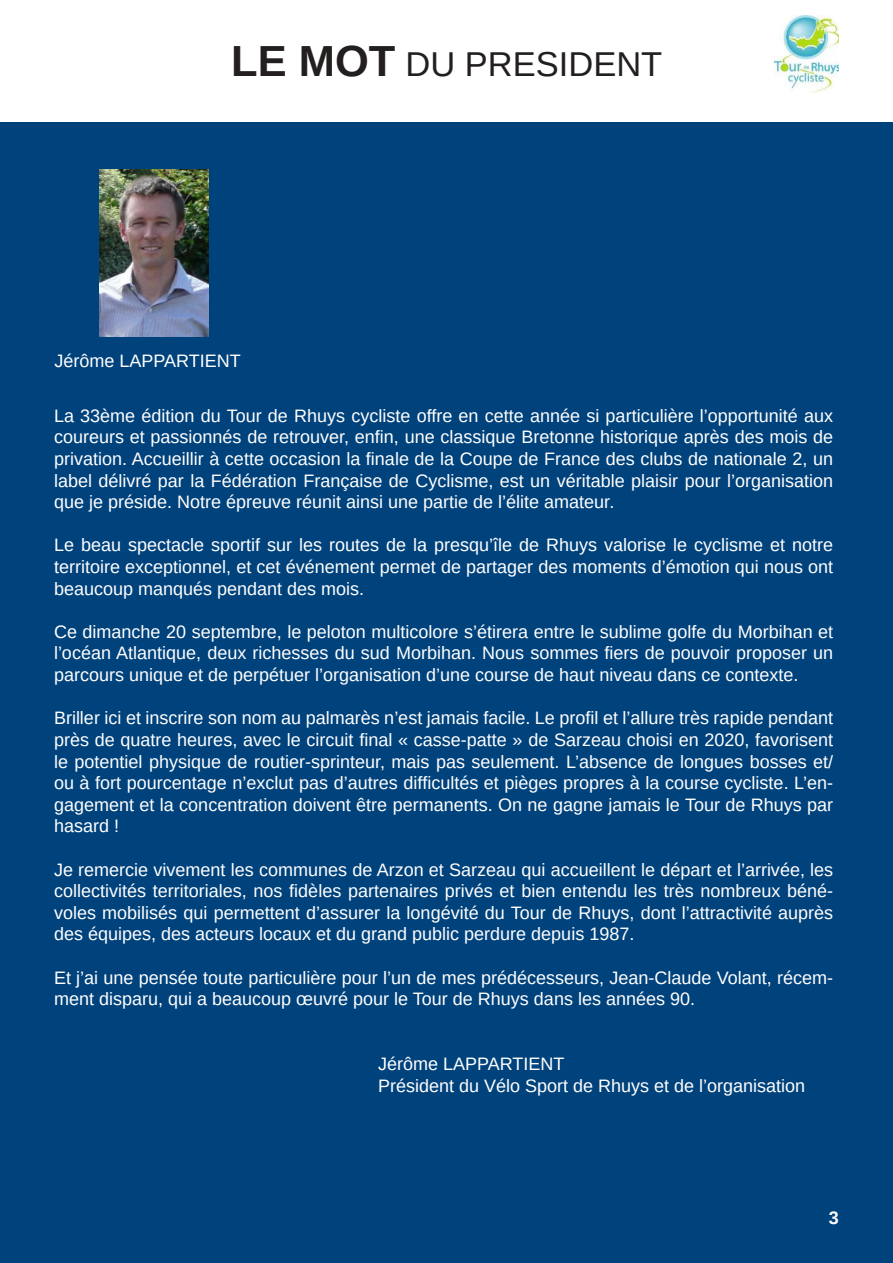
<style>
.page{position:relative;width:893px;height:1263px;background:#fff}
.page>*{position:absolute;margin:0;border:0;box-sizing:border-box;transform-origin:0 0}
.t1{font:34.5px "Arimo";color:#241f1f}
.t2{font:18px/21.6px "Arimo";color:#fff;text-align:justify}
.t3{font:700 18px "Arimo";color:#fff}
.s1{font-weight:700;font-size:43.5px}
</style>
<div class="page">
<div style="left:1px;top:0;width:892px;height:1263px;background:#00427c"></div>
<div style="left:0;top:0;width:893px;height:121px;background:#fff"></div>
<img style="left:774px;top:16px;width:65px;height:77px">
<img style="left:99px;top:169px;width:109px;height:167px">
<h1 class="t1" style="left:231px;top:43px;width:433px"><span class="s1">LE MOT</span> DU PRESIDENT</h1>
<p class="t2" style="left:54px;top:350px;width:188px">Jérôme LAPPARTIENT</p>
<p class="t2" style="left:54px;top:405px;width:781px">La 33ème édition du Tour de Rhuys cycliste offre en cette année si particulière l’opportunité aux coureurs et passionnés de retrouver, enfin, une classique Bretonne historique après des mois de privation. Accueillir à cette occasion la finale de la Coupe de France des clubs de nationale 2, un label délivré par la Fédération Française de Cyclisme, est un véritable plaisir pour l’organisation que je préside. Notre épreuve réunit ainsi une partie de l’élite amateur.</p>
<p class="t2" style="left:54px;top:535px;width:781px">Le beau spectacle sportif sur les routes de la presqu’île de Rhuys valorise le cyclisme et notre territoire exceptionnel, et cet événement permet de partager des moments d’émotion qui nous ont beaucoup manqués pendant des mois.</p>
<p class="t2" style="left:54px;top:621px;width:781px">Ce dimanche 20 septembre, le peloton multicolore s’étirera entre le sublime golfe du Morbihan et l’océan Atlantique, deux richesses du sud Morbihan. Nous sommes fiers de pouvoir proposer un parcours unique et de perpétuer l’organisation d’une course de haut niveau dans ce contexte.</p>
<p class="t2" style="left:54px;top:707px;width:781px">Briller ici et inscrire son nom au palmarès n’est jamais facile. Le profil et l’allure très rapide pendant près de quatre heures, avec le circuit final « casse-patte » de Sarzeau choisi en 2020, favorisent le potentiel physique de routier-sprinteur, mais pas seulement. L’absence de longues bosses et/ ou à fort pourcentage n’exclut pas d’autres difficultés et pièges propres à la course cycliste. L’en&shy;gagement et la concentration doivent être permanents. On ne gagne jamais le Tour de Rhuys par hasard !</p>
<p class="t2" style="left:54px;top:859px;width:781px">Je remercie vivement les communes de Arzon et Sarzeau qui accueillent le départ et l’arrivée, les collectivités territoriales, nos fidèles partenaires privés et bien entendu les très nombreux béné&shy;voles mobilisés qui permettent d’assurer la longévité du Tour de Rhuys, dont l’attractivité auprès des équipes, des acteurs locaux et du grand public perdure depuis 1987.</p>
<p class="t2" style="left:54px;top:967px;width:781px">Et j’ai une pensée toute particulière pour l’un de mes prédécesseurs, Jean-Claude Volant, récem&shy;ment disparu, qui a beaucoup œuvré pour le Tour de Rhuys dans les années 90.</p>
<p class="t2" style="left:378px;top:1053px;width:429px">Jérôme LAPPARTIENT<br>Président du Vélo Sport de Rhuys et de l’organisation</p>
<p class="t3" style="left:829px;top:1205px;width:12px">3</p>
</div>
